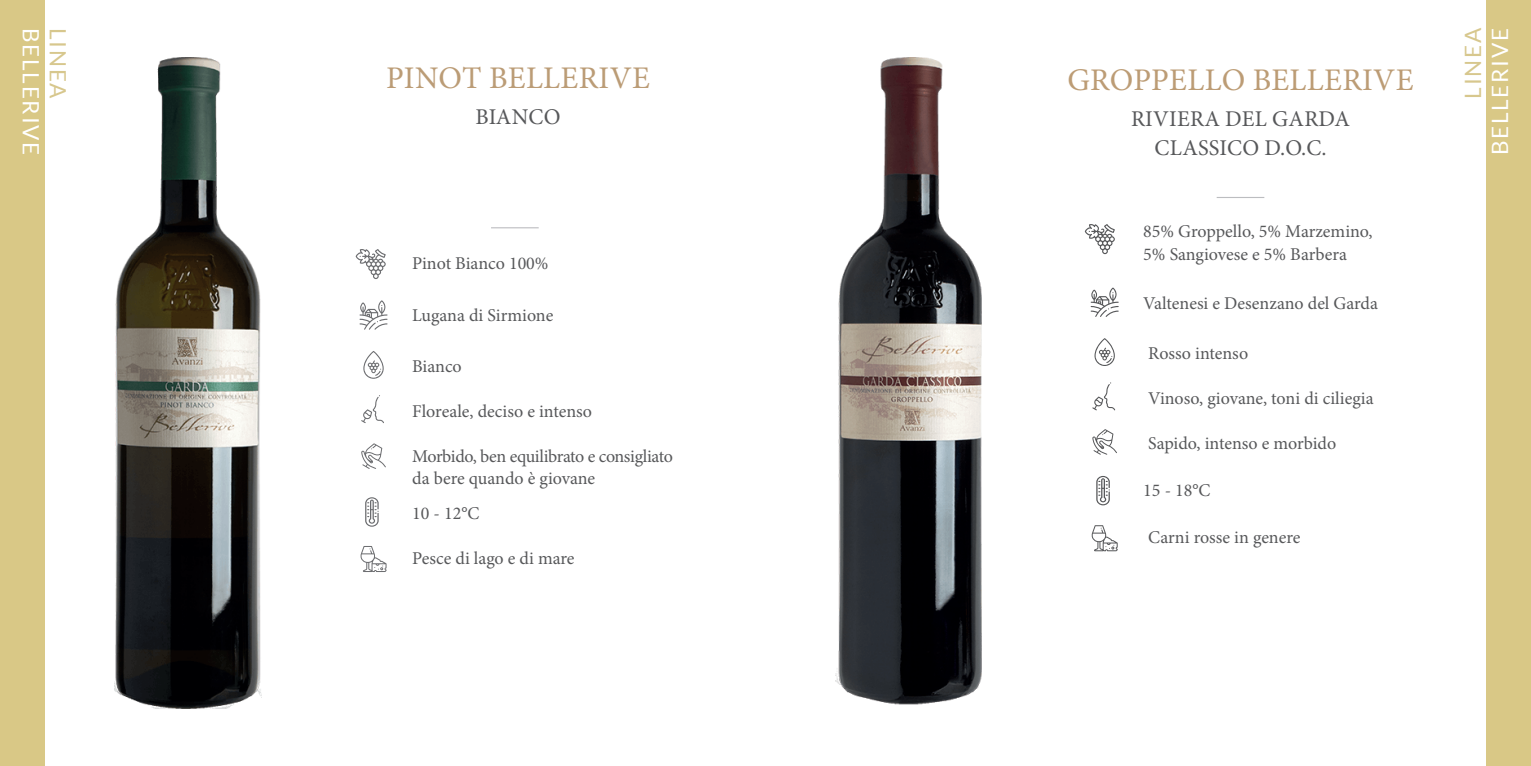
<style>
.page{position:relative;width:1531px;height:766px;background:#fff}
.page>*{position:absolute;margin:0;border:0;box-sizing:border-box;transform-origin:0 0}
.t1{font:31.5px "Minion Pro";letter-spacing:.01em;color:#bc9c75}
.t2{font:31.5px "Minion Pro";letter-spacing:.01em;color:#bb9c76}
.t3{font:22.5px/29.2px "Minion Pro";letter-spacing:.01em;color:#57585a;text-align:center}
.t4{font:22.5px "Lato";letter-spacing:.075em;color:#fff}
.t5{font:22.5px "Lato";letter-spacing:.075em;color:#d7c78d}
.t6{font:18px/22.5px "Minion Pro";color:#57585a}
.t7{font:18px/22.5px "Minion Pro";letter-spacing:-.02em;color:#57585a}
</style>
<div class="page">
<div style="left:0;top:0;width:45px;height:765px;background:#d9c886"></div>
<img style="left:114px;top:57px;width:148px;height:651px">
<svg style="left:365px;top:497px;width:14px;height:29px"></svg>
<svg style="left:363px;top:351px;width:21px;height:27px"></svg>
<svg style="left:361px;top:395px;width:23px;height:28px"></svg>
<svg style="left:361px;top:443px;width:25px;height:26px"></svg>
<svg style="left:360px;top:546px;width:26px;height:26px"></svg>
<svg style="left:356px;top:249px;width:30px;height:30px"></svg>
<svg style="left:360px;top:300px;width:27px;height:29px"></svg>
<hr style="left:491px;top:227px;width:48px;height:1px;background:#bcbdc0">
<img style="left:836px;top:57px;width:145px;height:647px">
<svg style="left:1096px;top:476px;width:14px;height:29px"></svg>
<svg style="left:1094px;top:338px;width:21px;height:28px"></svg>
<svg style="left:1092px;top:382px;width:23px;height:28px"></svg>
<svg style="left:1092px;top:429px;width:25px;height:25px"></svg>
<svg style="left:1091px;top:525px;width:26px;height:26px"></svg>
<svg style="left:1085px;top:224px;width:30px;height:30px"></svg>
<svg style="left:1091px;top:287px;width:27px;height:30px"></svg>
<hr style="left:1216px;top:197px;width:48px;height:1px;background:#bcbdc0">
<div style="left:1486px;top:0;width:45px;height:765px;background:#d9c886"></div>
<p class="t4" style="left:43px;top:28px;width:129px;rotate:90deg">BELLERIVE</p>
<p class="t5" style="left:70px;top:28px;width:72px;rotate:90deg">LINEA</p>
<h1 class="t2" style="left:386px;top:57px;width:265px">PINOT BELLERIVE</h1>
<p class="t3" style="left:475px;top:103px;width:87px">BIANCO</p>
<p class="t6" style="left:412px;top:252px;width:138px">Pinot Bianco 100%</p>
<p class="t6" style="left:412px;top:304px;width:143px">Lugana di Sirmione</p>
<p class="t6" style="left:412px;top:355px;width:51px">Bianco</p>
<p class="t6" style="left:412px;top:400px;width:181px">Floreale, deciso e intenso</p>
<p class="t7" style="left:412px;top:445px;width:262px">Morbido, ben equilibrato e consigliato da bere quando è giovane</p>
<p class="t6" style="left:412px;top:501px;width:69px">10 - 12°C</p>
<p class="t6" style="left:412px;top:547px;width:164px">Pesce di lago e di mare</p>
<h1 class="t1" style="left:1067px;top:59px;width:348px">GROPPELLO BELLERIVE</h1>
<p class="t3" style="left:1131px;top:104px;width:220px">RIVIERA DEL GARDA<br>CLASSICO D.O.C.</p>
<p class="t6" style="left:1143px;top:220px;width:231px">85% Groppello, 5% Marzemino,<br>5% Sangiovese e 5% Barbera</p>
<p class="t6" style="left:1143px;top:291px;width:236px">Valtenesi e Desenzano del Garda</p>
<p class="t6" style="left:1148px;top:341px;width:101px">Rosso intenso</p>
<p class="t6" style="left:1148px;top:386px;width:227px">Vinoso, giovane, toni di ciliegia</p>
<p class="t6" style="left:1148px;top:431px;width:190px">Sapido, intenso e morbido</p>
<p class="t6" style="left:1143px;top:479px;width:69px">15 - 18°C</p>
<p class="t6" style="left:1148px;top:526px;width:154px">Carni rosse in genere</p>
<p class="t5" style="left:1460px;top:99px;width:72px;rotate:-90deg">LINEA</p>
<p class="t4" style="left:1487px;top:155px;width:129px;rotate:-90deg">BELLERIVE</p>
</div>
